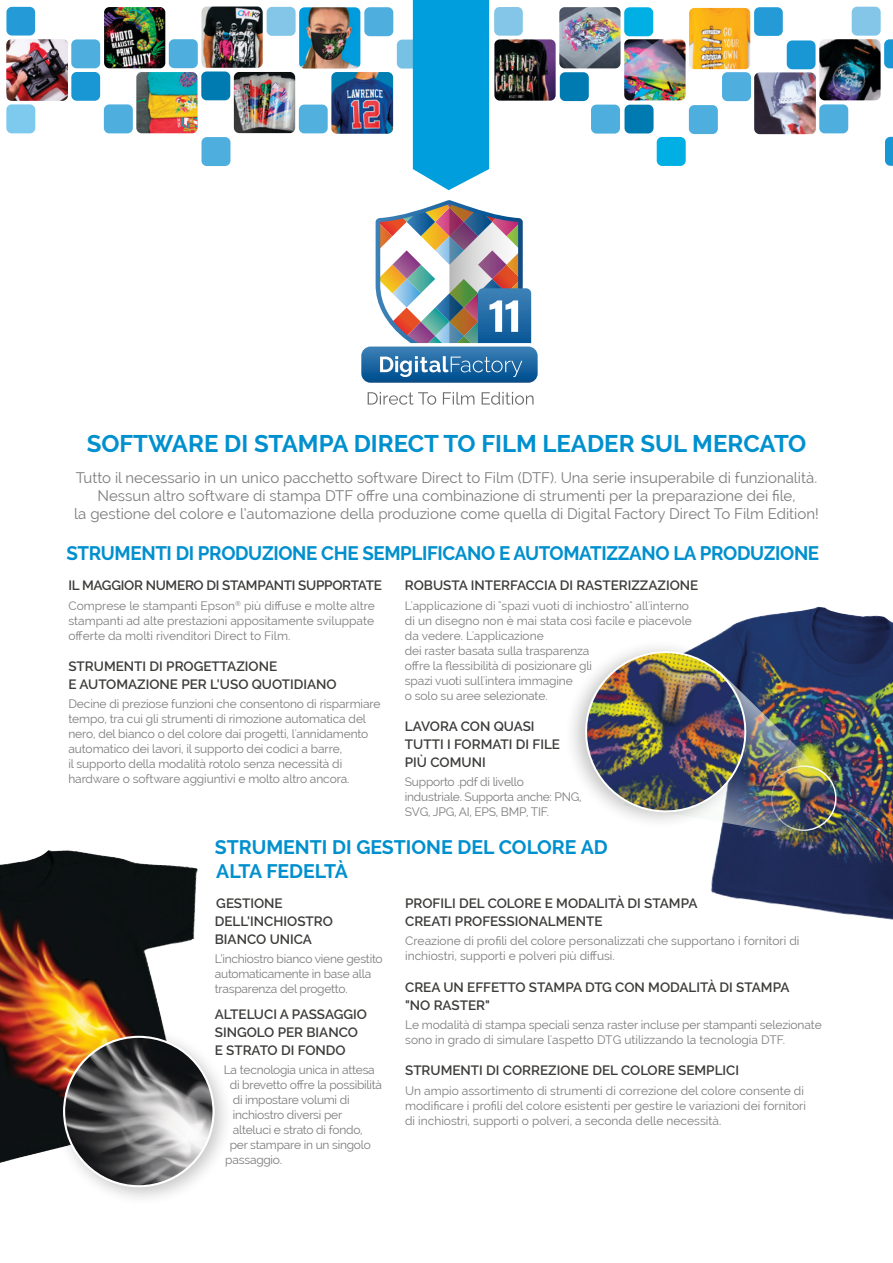
<style>
.page{position:relative;width:893px;height:1263px;background:#fff}
.page>*{position:absolute;margin:0;border:0;box-sizing:border-box;transform-origin:0 0}
.t1{font:700 24px "Raleway";color:#0090ce}
.t2{font:700 19.5px "Raleway";letter-spacing:-.02em;color:#0090ce;scale:.96 1}
.t3{font:700 19.5px/23.4px "Raleway";color:#0090ce}
.t4{font:15px/18px "Raleway";color:#7c7c7c;text-align:center}
.t5{font:600 13.5px/18px "Raleway";color:#3c3c3a}
.t6{font:600 13.5px "Raleway";letter-spacing:-.02em;color:#3c3c3a}
.t7{font:12px/15px "Raleway";letter-spacing:-.01em;color:#7c7c7c}
</style>
<div class="page">
<svg style="left:361px;top:200px;width:177px;height:183px"></svg>
<svg style="left:368px;top:392px;width:68px;height:13px"></svg>
<svg style="left:443px;top:392px;width:31px;height:13px"></svg>
<svg style="left:482px;top:392px;width:51px;height:13px"></svg>
<div style="left:852px;top:7px;width:29px;height:29px;background:#83c6e7;border-radius:5px"></div>
<div style="left:71px;top:39px;width:29px;height:29px;background:#4eaedd;border-radius:5px"></div>
<div style="left:71px;top:72px;width:29px;height:29px;background:#1996d4;border-radius:5px"></div>
<div style="left:201px;top:137px;width:29px;height:29px;background:#4eaedd;border-radius:5px"></div>
<div style="left:364px;top:7px;width:29px;height:29px;background:#4eaedd;border-radius:5px"></div>
<svg style="left:397px;top:40px;width:29px;height:29px"></svg>
<div style="left:494px;top:7px;width:29px;height:29px;background:#83c6e7;border-radius:5px"></div>
<div style="left:201px;top:71px;width:29px;height:29px;background:#007bb2;border-radius:5px"></div>
<div style="left:6px;top:7px;width:29px;height:29px;background:#249bd6;border-radius:5px"></div>
<div style="left:591px;top:105px;width:29px;height:29px;background:#4eaedd;border-radius:5px"></div>
<div style="left:6px;top:104px;width:29px;height:29px;background:#7ecaef;border-radius:5px"></div>
<div style="left:624px;top:105px;width:29px;height:28px;background:#007bb2;border-radius:5px"></div>
<div style="left:560px;top:72px;width:29px;height:29px;background:#007bb2;border-radius:5px"></div>
<div style="left:299px;top:105px;width:29px;height:28px;background:#52b0de;border-radius:5px"></div>
<div style="left:754px;top:7px;width:29px;height:29px;background:#249bd6;border-radius:5px"></div>
<div style="left:624px;top:7px;width:29px;height:29px;background:#00afe3;border-radius:5px"></div>
<div style="left:657px;top:137px;width:29px;height:29px;background:#00afe3;border-radius:5px"></div>
<svg style="left:885px;top:148px;width:8px;height:18px"></svg>
<div style="left:169px;top:39px;width:29px;height:29px;background:#4eaedd;border-radius:5px"></div>
<div style="left:267px;top:7px;width:29px;height:29px;background:#83c6e7;border-radius:5px"></div>
<div style="left:689px;top:105px;width:29px;height:29px;background:#4eaedd;border-radius:5px"></div>
<img style="left:233px;top:72px;width:63px;height:62px">
<img style="left:559px;top:7px;width:72px;height:62px">
<img style="left:6px;top:31px;width:68px;height:70px">
<img style="left:85px;top:72px;width:113px;height:62px">
<img style="left:281px;top:6px;width:95px;height:85px">
<img style="left:189px;top:6px;width:90px;height:76px">
<img style="left:489px;top:39px;width:72px;height:69px">
<img style="left:780px;top:11px;width:113px;height:137px">
<img style="left:689px;top:7px;width:66px;height:63px">
<img style="left:712px;top:37px;width:164px;height:111px">
<img style="left:620px;top:34px;width:70px;height:67px">
<img style="left:100px;top:7px;width:69px;height:78px">
<img style="left:325px;top:61px;width:79px;height:73px">
<div style="left:413px;top:0;width:76px;height:190px;background:#009edd"></div>
<img style="left:0;top:850px;width:197px;height:313px">
<div style="left:53px;top:1026px;width:181px;height:181px;background:#1a1918;opacity:.25"></div>
<img style="left:64px;top:1037px;width:150px;height:149px;border-radius:75px">
<img style="left:711px;top:607px;width:182px;height:313px">
<div style="left:564px;top:638px;width:191px;height:191px;background:#1a1918;opacity:.25"></div>
<img style="left:578px;top:644px;width:263px;height:194px">
<h1 class="t1" style="left:87px;top:429px;width:721px">SOFTWARE DI STAMPA DIRECT TO FILM LEADER SUL MERCATO</h1>
<p class="t4" style="left:74px;top:469px;width:746px">Tutto il necessario in un unico pacchetto software Direct to Film (DTF). Una serie insuperabile di funzionalità.<br>Nessun altro software di stampa DTF offre una combinazione di strumenti per la preparazione dei file,<br>la gestione del colore e l’automazione della produzione come quella di Digital Factory Direct To Film Edition!</p>
<h2 class="t2" style="left:67px;top:542px;width:786px">STRUMENTI DI PRODUZIONE CHE SEMPLIFICANO E AUTOMATIZZANO LA PRODUZIONE</h2>
<p class="t6" style="left:68px;top:578px;width:315px">IL MAGGIOR NUMERO DI STAMPANTI SUPPORTATE</p>
<p class="t7" style="left:68px;top:598px;width:308px;text-align:justify">Comprese le stampanti Epson<sup>®</sup> più diffuse e molte altre stampanti ad alte prestazioni appositamente sviluppate offerte da molti rivenditori Direct to Film.</p>
<p class="t5" style="left:68px;top:657px;width:270px">STRUMENTI DI PROGETTAZIONE<br>E AUTOMAZIONE PER L'USO QUOTIDIANO</p>
<p class="t7" style="left:68px;top:696px;width:314px">Decine di preziose funzioni che consentono di risparmiare tempo, tra cui gli strumenti di rimozione automatica del nero, del bianco o del colore dai progetti, l'annidamento automatico dei lavori, il supporto dei codici a barre,<br>il supporto della modalità rotolo senza necessità di hardware o software aggiuntivi e molto altro ancora.</p>
<p class="t5" style="left:405px;top:576px;width:295px">ROBUSTA INTERFACCIA DI RASTERIZZAZIONE</p>
<p class="t7" style="left:405px;top:598px;width:288px">L'applicazione di "spazi vuoti di inchiostro" all'interno di un disegno non è mai stata così facile e piacevole da vedere. L'applicazione<br>dei raster basata sulla trasparenza<br>offre la flessibilità di posizionare gli<br>spazi vuoti sull'intera immagine<br>o solo su aree selezionate.</p>
<p class="t5" style="left:405px;top:717px;width:157px">LAVORA CON QUASI<br>TUTTI I FORMATI DI FILE<br>PIÙ COMUNI</p>
<p class="t7" style="left:405px;top:774px;width:178px">Supporto .pdf di livello industriale. Supporta anche: PNG,<br>SVG, JPG, AI, EPS, BMP, TIF.</p>
<h2 class="t3" style="left:215px;top:836px;width:394px">STRUMENTI DI GESTIONE DEL COLORE AD<br>ALTA FEDELTÀ</h2>
<p class="t5" style="left:215px;top:894px;width:120px">GESTIONE<br>DELL'INCHIOSTRO<br>BIANCO UNICA</p>
<p class="t7" style="left:215px;top:951px;width:169px">L’inchiostro bianco viene gestito automaticamente in base alla trasparenza del progetto.</p>
<p class="t5" style="left:215px;top:1005px;width:154px">ALTELUCI A PASSAGGIO<br>SINGOLO PER BIANCO<br>E STRATO DI FONDO</p>
<p class="t7" style="left:224px;top:1062px;width:153px">La tecnologia unica in attesa</p>
<p class="t7" style="left:230px;top:1077px;width:154px">di brevetto offre la possibilità</p>
<p class="t7" style="left:233px;top:1092px;width:118px">di impostare volumi di</p>
<p class="t7" style="left:233px;top:1107px;width:111px">inchiostro diversi per</p>
<p class="t7" style="left:233px;top:1122px;width:131px">alteluci e strato di fondo,</p>
<p class="t7" style="left:230px;top:1137px;width:143px">per stampare in un singolo</p>
<p class="t7" style="left:225px;top:1152px;width:58px">passaggio.</p>
<p class="t5" style="left:405px;top:894px;width:294px">PROFILI DEL COLORE E MODALITÀ DI STAMPA<br>CREATI PROFESSIONALMENTE</p>
<p class="t7" style="left:405px;top:933px;width:396px">Creazione di profili del colore personalizzati che supportano i fornitori di inchiostri, supporti e polveri più diffusi.</p>
<p class="t5" style="left:405px;top:978px;width:386px">CREA UN EFFETTO STAMPA DTG CON MODALITÀ DI STAMPA "NO RASTER"</p>
<p class="t7" style="left:405px;top:1017px;width:418px">Le modalità di stampa speciali senza raster incluse per stampanti selezionate sono in grado di simulare l'aspetto DTG utilizzando la tecnologia DTF.</p>
<p class="t5" style="left:405px;top:1062px;width:336px">STRUMENTI DI CORREZIONE DEL COLORE SEMPLICI</p>
<p class="t7" style="left:405px;top:1083px;width:402px">Un ampio assortimento di strumenti di correzione del colore consente di modificare i profili del colore esistenti per gestire le variazioni dei fornitori di inchiostri, supporti o polveri, a seconda delle necessità.</p>
</div>
